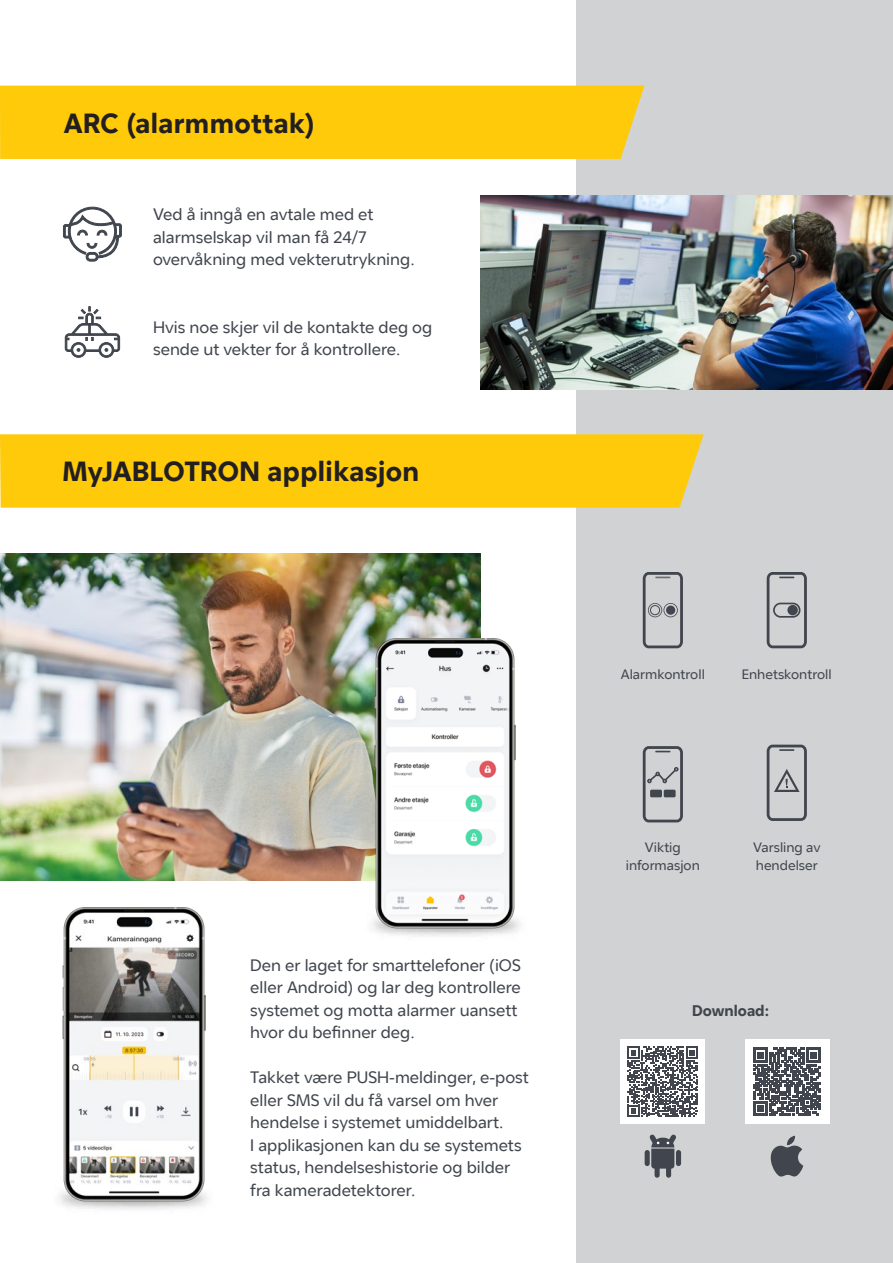
<style>
.page{position:relative;width:893px;height:1263px;background:#fff}
.page>*{position:absolute;margin:0;border:0;box-sizing:border-box;transform-origin:0 0}
.t1{font:600 27px "Jablo";letter-spacing:.015em;color:#231f20}
.t2{font:16.5px/22.5px "Jablo";color:#41464e}
.t3{font:600 15px "Jablo";color:#41464e}
.t4{font:13.5px/18px "Jablo";color:#41464e}
</style>
<div class="page">
<img style="left:0;top:554px;width:480px;height:326px">
<div style="left:577px;top:0;width:316px;height:1263px;background:#d1d2d4"></div>
<svg style="left:766px;top:744px;width:41px;height:77px"></svg>
<svg style="left:642px;top:746px;width:41px;height:77px"></svg>
<div style="left:650px;top:790px;width:12px;height:7px;background:#41464e;border-radius:2px"></div>
<div style="left:664px;top:790px;width:12px;height:7px;background:#41464e;border-radius:2px"></div>
<svg style="left:766px;top:572px;width:41px;height:77px"></svg>
<div style="left:787px;top:605px;width:11px;height:10px;background:#41464e;border-radius:50%"></div>
<svg style="left:642px;top:572px;width:41px;height:77px"></svg>
<div style="left:0;top:434px;width:703px;height:74px;background:#feca0a"></div>
<div style="left:0;top:86px;width:644px;height:73px;background:#feca0a"></div>
<svg style="left:63px;top:206px;width:59px;height:56px"></svg>
<svg style="left:64px;top:306px;width:56px;height:52px"></svg>
<img style="left:350px;top:861px;width:171px;height:75px">
<img style="left:62px;top:908px;width:143px;height:294px">
<img style="left:374px;top:638px;width:141px;height:292px">
<svg style="left:645px;top:1134px;width:36px;height:44px"></svg>
<svg style="left:770px;top:1136px;width:33px;height:41px"></svg>
<img style="left:480px;top:196px;width:413px;height:193px">
<div style="left:745px;top:1040px;width:84px;height:84px;background:#fff"></div>
<svg style="left:753px;top:1048px;width:68px;height:67px"></svg>
<div style="left:621px;top:1040px;width:84px;height:84px;background:#fff"></div>
<svg style="left:628px;top:1046px;width:70px;height:71px"></svg>
<h1 class="t1" style="left:64px;top:106px;width:252px">ARC (alarmmottak)</h1>
<p class="t2" style="left:153px;top:203px;width:263px">Ved å inngå en avtale med et alarmselskap vil man få 24/7 overvåkning med vekterutrykning.</p>
<p class="t2" style="left:153px;top:316px;width:281px">Hvis noe skjer vil de kontakte deg og sende ut vekter for å kontrollere.</p>
<h1 class="t1" style="left:62px;top:455px;width:358px">MyJABLOTRON applikasjon</h1>
<p class="t2" style="left:250px;top:953px;width:272px">Den er laget for smarttelefoner (iOS eller Android) og lar deg kontrollere systemet og motta alarmer uansett hvor du befinner deg.</p>
<p class="t2" style="left:250px;top:1066px;width:280px">Takket være PUSH-meldinger, e-post eller SMS vil du få varsel om hver hendelse i systemet umiddelbart.<br>I applikasjonen kan du se systemets status, hendelseshistorie og bilder fra kameradetektorer.</p>
<p class="t4" style="left:621px;top:665px;width:86px">Alarmkontroll</p>
<p class="t4" style="left:742px;top:665px;width:91px">Enhetskontroll</p>
<p class="t4" style="left:626px;top:838px;width:75px;text-align:center">Viktig informasjon</p>
<p class="t4" style="left:753px;top:838px;width:69px">Varsling av hendelser</p>
<p class="t3" style="left:692px;top:1001px;width:78px">Download:</p>
</div>
